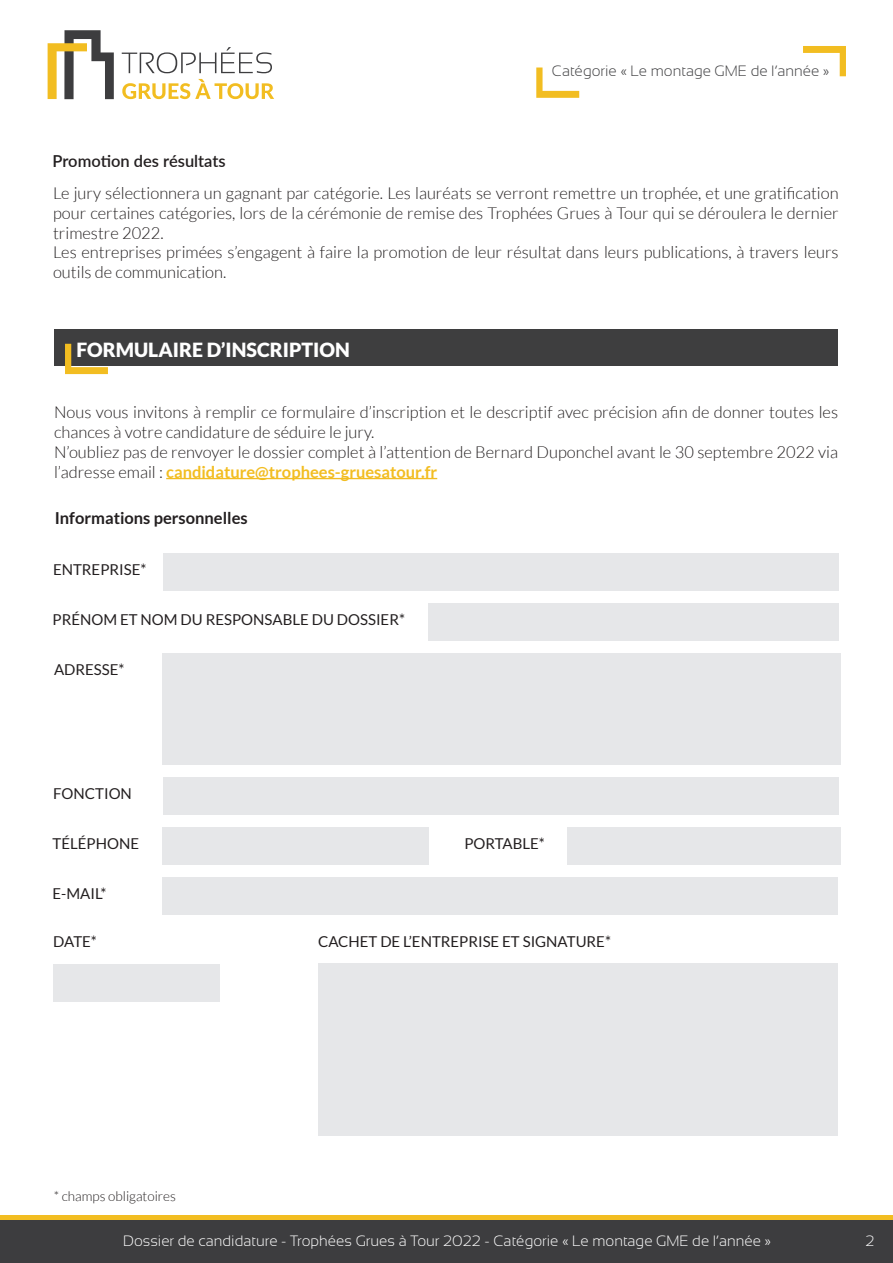
<style>
.page{position:relative;width:893px;height:1263px;background:#fff}
.page>*{position:absolute;margin:0;border:0;box-sizing:border-box;transform-origin:0 0}
.t1{font:900 19.5px "Lato";color:#fff}
.t2{font:300 16.5px/19.8px "Lato";color:#231f20}
.t3{font:700 16.5px "Lato";color:#231f20}
.t4{font:600 16.5px "Lato";color:#231f20}
.t5{font:15px "Lato";color:#231f20}
.t6{font:300 15px "Sansation";color:#fff}
.t7{font:300 15px "Sansation";color:#3d3d3f}
.t8{font:300 13.5px "Lato";color:#231f20}
.s1{font-weight:700;color:#f2bd21}
</style>
<div class="page">
<div style="left:0;top:1220px;width:893px;height:43px;background:#3d3d3f"></div>
<svg style="left:122px;top:47px;width:150px;height:26px"></svg>
<svg style="left:122px;top:79px;width:152px;height:20px"></svg>
<svg style="left:48px;top:30px;width:66px;height:69px"></svg>
<svg style="left:536px;top:68px;width:43px;height:30px"></svg>
<svg style="left:803px;top:46px;width:43px;height:30px"></svg>
<div style="left:0;top:1215px;width:893px;height:5px;background:#f2bd21"></div>
<hr style="left:166px;top:478px;width:271px;height:1px;background:#f2bd21">
<div style="left:55px;top:330px;width:783px;height:36px;background:#3e3e3f"></div>
<svg style="left:65px;top:344px;width:43px;height:30px"></svg>
<div style="left:163px;top:554px;width:675px;height:37px;background:#e6e7e9"></div>
<div style="left:429px;top:604px;width:410px;height:37px;background:#e6e7e9"></div>
<div style="left:162px;top:654px;width:678px;height:111px;background:#e6e7e9"></div>
<div style="left:163px;top:778px;width:675px;height:37px;background:#e6e7e9"></div>
<div style="left:162px;top:828px;width:267px;height:37px;background:#e6e7e9"></div>
<div style="left:567px;top:828px;width:273px;height:37px;background:#e6e7e9"></div>
<div style="left:162px;top:878px;width:676px;height:37px;background:#e6e7e9"></div>
<div style="left:53px;top:965px;width:167px;height:37px;background:#e6e7e9"></div>
<div style="left:318px;top:963px;width:520px;height:172px;background:#e6e7e9"></div>
<p class="t4" style="left:53px;top:149px;width:175px">Promotion des résultats</p>
<p class="t7" style="left:552px;top:63px;width:279px">Catégorie « Le montage GME de l’année »</p>
<p class="t2" style="left:53px;top:183px;width:787px;text-align:justify">Le jury sélectionnera un gagnant par catégorie. Les lauréats se verront remettre un trophée, et une gratification pour certaines catégories, lors de la cérémonie de remise des Trophées Grues à Tour qui se déroulera le dernier trimestre 2022.</p>
<p class="t2" style="left:53px;top:243px;width:787px">Les entreprises primées s’engagent à faire la promotion de leur résultat dans leurs publications, à travers leurs outils de communication.</p>
<p class="t1" style="left:76px;top:339px;width:275px">FORMULAIRE D’INSCRIPTION</p>
<p class="t2" style="left:54px;top:402px;width:786px">Nous vous invitons à remplir ce formulaire d’inscription et le descriptif avec précision afin de donner toutes les chances à votre candidature de séduire le jury.</p>
<p class="t2" style="left:54px;top:442px;width:786px">N’oubliez pas de renvoyer le dossier complet à l’attention de Bernard Duponchel avant le 30 septembre 2022 via l’adresse email : <span class="s1">candidature@trophees-gruesatour.fr</span></p>
<p class="t3" style="left:55px;top:508px;width:194px">Informations personnelles</p>
<p class="t5" style="left:53px;top:562px;width:95px">ENTREPRISE*</p>
<p class="t5" style="left:53px;top:612px;width:354px">PRÉNOM ET NOM DU RESPONSABLE DU DOSSIER*</p>
<p class="t5" style="left:54px;top:661px;width:72px">ADRESSE*</p>
<p class="t5" style="left:53px;top:786px;width:80px">FONCTION</p>
<p class="t5" style="left:53px;top:835px;width:88px">TÉLÉPHONE</p>
<p class="t5" style="left:464px;top:835px;width:82px">PORTABLE*</p>
<p class="t5" style="left:53px;top:885px;width:56px">E-MAIL*</p>
<p class="t5" style="left:53px;top:933px;width:45px">DATE*</p>
<p class="t5" style="left:318px;top:933px;width:294px">CACHET DE L’ENTREPRISE ET SIGNATURE*</p>
<p class="t8" style="left:54px;top:1189px;width:124px">* champs obligatoires</p>
<p class="t6" style="left:123px;top:1233px;width:649px">Dossier de candidature - Trophées Grues à Tour 2022 - Catégorie « Le montage GME de l’année »</p>
<p class="t6" style="left:865px;top:1232px;width:11px">2</p>
</div>
